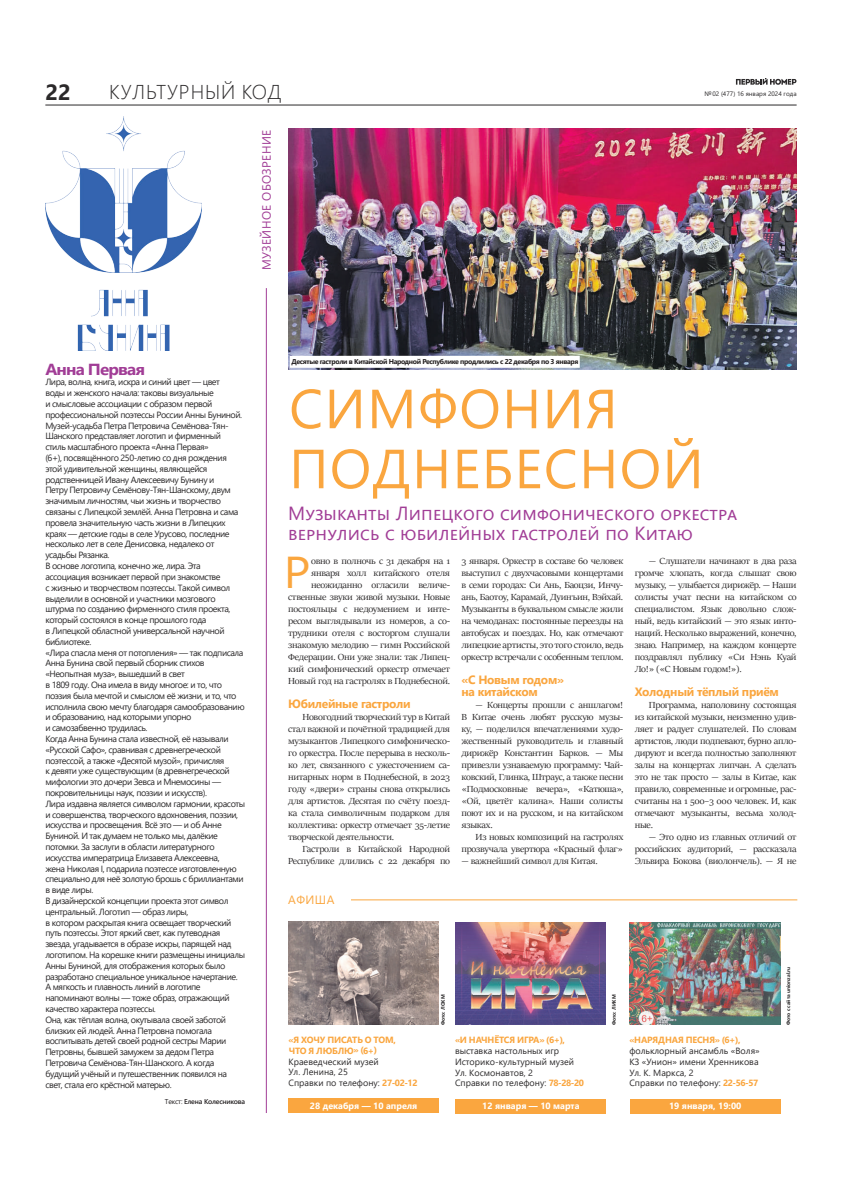
<style>
.page{position:relative;width:842px;height:1191px;background:#fff}
.page>*{position:absolute;margin:0;border:0;box-sizing:border-box;transform-origin:0 0}
.t1{font:55px/60px "Segoe UI";letter-spacing:.025em;color:#faa63f}
.t2{font:44.5px "Segoe UI";color:#faa63f;scale:1.07 1}
.t3{font:700 22px "Segoe UI";color:#2b292a}
.t4{font:300 20px "Segoe UI";letter-spacing:.045em;color:#2b292a}
.t5{font:19px/20px "Segoe UI";letter-spacing:.01em;color:#a13d96}
.t6{font:700 16px "Segoe UI";letter-spacing:-.05em;color:#a13d96;scale:1.07 1}
.t7{font:700 12px/12px "Segoe UI";letter-spacing:-.025em;color:#faa63f}
.t8{font:12px "Segoe UI";letter-spacing:.035em;color:#a13d96}
.t9{font:12px "Segoe UI";letter-spacing:.035em;color:#faa63f}
.t10{font:9.9px/12px "Sitka Banner";letter-spacing:-.025em;color:#2b292a;text-align:justify;scale:1.07 1}
.t11{font:9px/10.8px "Segoe UI";letter-spacing:-.05em;color:#2b292a}
.t12{font:9px/10.8px "Segoe UI";color:#2b292a}
.t13{font:700 9px/10.8px "Segoe UI";letter-spacing:-.015em;color:#faa63f}
.t14{font:700 9px "Segoe UI";color:#fff}
.t15{font:700 7px "Segoe UI";letter-spacing:-.05em;color:#231f20}
.t16{font:600 7px "Segoe UI";letter-spacing:-.025em;color:#231f20}
.t17{font:6.4px "Segoe UI";color:#2b292a}
.t18{font:700 5px "Segoe UI";color:#2b292a}
.s1{font-weight:400}
.s2{font-weight:700;color:#faa63f}
</style>
<div class="page">
<hr style="left:45px;top:104px;width:752px;height:1px;background:#2b292a">
<svg style="left:736px;top:78px;width:60px;height:7px"></svg>
<hr style="left:266px;top:288px;width:1px;height:825px;background:#a13d96">
<hr style="left:315px;top:899px;width:482px;height:1px;background:#faa63f">
<div style="left:288px;top:892px;width:62px;height:15px;background:#fff"></div>
<img style="left:288px;top:922px;width:150px;height:102px">
<div style="left:289px;top:1098px;width:150px;height:15px;background:#faa63f"></div>
<img style="left:455px;top:922px;width:151px;height:102px">
<div style="left:456px;top:1099px;width:150px;height:14px;background:#faa63f"></div>
<img style="left:630px;top:922px;width:150px;height:102px">
<div style="left:630px;top:1099px;width:150px;height:14px;background:#faa63f"></div>
<img style="left:288px;top:129px;width:509px;height:240px">
<img style="left:45px;top:117px;width:156px;height:234px">
<div style="left:290px;top:356px;width:290px;height:12px;background:#fff"></div>
<h3 class="t3" style="left:45px;top:71px;width:27px">22</h3>
<h3 class="t4" style="left:109px;top:73px;width:173px">КУЛЬТУРНЫЙ КОД</h3>
<p class="t17" style="left:704px;top:88px;width:94px">№ 02 (477) 16 января 2024 года</p>
<h3 class="t8" style="left:255px;top:270px;width:142px;rotate:-90deg">МУЗЕЙНОЕ ОБОЗРЕНИЕ</h3>
<h3 class="t6" style="left:45px;top:354px;width:95px">Анна Первая</h3>
<p class="t11" style="left:45px;top:376px;width:201px">Лира, волна, книга, искра и синий цвет — цвет<br>воды и женского начала: таковы визуальные<br>и смысловые ассоциации с образом первой профессиональной поэтессы России Анны Буниной.<br>Музей-усадьба Петра Петровича Семёнова-Тян-Шанского представляет логотип и фирменный<br>стиль масштабного проекта «Анна Первая»<br>(6+), посвящённого 250-летию со дня рождения этой удивительной женщины, являющейся родственницей Ивану Алексеевичу Бунину и<br>Петру Петровичу Семёнову-Тян-Шанскому, двум значимым личностям, чьи жизнь и творчество связаны с Липецкой землёй. Анна Петровна и сама провела значительную часть жизни в Липецких краях — детские годы в селе Урусово, последние несколько лет в селе Денисовка, недалеко от усадьбы Рязанка.<br>В основе логотипа, конечно же, лира. Эта ассоциация возникает первой при знакомстве<br>с жизнью и творчеством поэтессы. Такой символ выделили в основной и участники мозгового штурма по созданию фирменного стиля проекта, который состоялся в конце прошлого года<br>в Липецкой областной универсальной научной библиотеке.<br>«Лира спасла меня от потопления» — так подписала Анна Бунина свой первый сборник стихов «Неопытная муза», вышедший в свет<br>в 1809 году. Она имела в виду многое: и то, что поэзия была мечтой и смыслом её жизни, и то, что исполнила свою мечту благодаря самообразованию и образованию, над которыми упорно<br>и самозабвенно трудилась.<br>Когда Анна Бунина стала известной, её называли «Русской Сафо», сравнивая с древнегреческой поэтессой, а также «Десятой музой», причисляя<br>к девяти уже существующим (в древнегреческой мифологии это дочери Зевса и Мнемосины — покровительницы наук, поэзии и искусств).<br>Лира издавна является символом гармонии, красоты и совершенства, творческого вдохновения, поэзии, искусства и просвещения. Всё это — и об Анне Буниной. И так думаем не только мы, далёкие потомки. За заслуги в области литературного искусства императрица Елизавета Алексеевна,<br>жена Николая I, подарила поэтессе изготовленную специально для неё золотую брошь с бриллиантами в виде лиры.<br>В дизайнерской концепции проекта этот символ центральный. Логотип — образ лиры,<br>в котором раскрытая книга освещает творческий путь поэтессы. Этот яркий свет, как путеводная звезда, угадывается в образе искры, парящей над логотипом. На корешке книги размещены инициалы Анны Буниной, для отображения которых было разработано специальное уникальное начертание.<br>А мягкость и плавность линий в логотипе напоминают волны — тоже образ, отражающий качество характера поэтессы.<br>Она, как тёплая волна, окутывала своей заботой близких ей людей. Анна Петровна помогала воспитывать детей своей родной сестры Марии Петровны, бывшей замужем за дедом Петра Петровича Семёнова-Тян-Шанского. А когда будущий учёный и путешественник появился на свет, стала его крёстной матерью.</p>
<p class="t16" style="left:165px;top:1095px;width:82px"><span class="s1">Текст:</span> Елена Колесникова</p>
<p class="t15" style="left:291px;top:355px;width:288px">Десятые гастроли в Китайской Народной Республике продлились с 22 декабря по 3 января</p>
<h1 class="t1" style="left:289px;top:374px;width:416px">СИМФОНИЯ<br>ПОДНЕБЕСНОЙ</h1>
<h3 class="t5" style="left:288px;top:501px;width:450px">Музыканты Липецкого симфонического оркестра вернулись с юбилейных гастролей по Китаю</h3>
<h2 class="t2" style="left:284px;top:530px;width:26px">Р</h2>
<p class="t10" style="left:288px;top:555px;width:153px;text-align:right">овно в полночь с 31 декабря на 1 января холл китайского отеля неожиданно огласили величе&shy;ственные звуки живой музыки. Новые постояльцы с недоумением и инте&shy;ресом выглядывали из номеров, а со&shy;трудники отеля с восторгом слушали знакомую мелодию — гимн Российской Федерации. Они уже знали: так Липец&shy;кий симфонический оркестр отмечает Новый год на гастролях в Поднебесной.</p>
<h3 class="t7" style="left:288px;top:697px;width:124px">Юбилейные гастроли</h3>
<p class="t10" style="left:288px;top:711px;width:153px;text-indent:14px">Новогодний творческий тур в Китай стал важной и почётной традицией для музыкантов Липецкого симфоническо&shy;го оркестра. После перерыва в несколь&shy;ко лет, связанного с ужесточением са&shy;нитарных норм в Поднебесной, в 2023 году «двери» страны снова открылись для артистов. Десятая по счёту поезд&shy;ка стала символичным подарком для коллектива: оркестр отмечает 35-летие творческой деятельности.</p>
<p class="t10" style="left:288px;top:843px;width:153px;text-align:right">Гастроли в Китайской Народной<br>Республике длились с 22 декабря по</p>
<p class="t10" style="left:461px;top:555px;width:153px">3 января. Оркестр в составе 60 человек выступил с двухчасовыми концертами в семи городах: Си Ань, Баоцзи, Инчу&shy;ань, Баотоу, Карамай, Дуинъин, Вэйхай.<br>Музыканты в буквальном смысле жили на чемоданах: постоянные переезды на автобусах и поездах. Но, как отмечают липецкие артисты, это того стоило, ведь оркестр встречали с особенным теплом.</p>
<h3 class="t7" style="left:461px;top:673px;width:104px">«С Новым годом» на китайском</h3>
<p class="t10" style="left:461px;top:699px;width:153px;text-indent:14px">— Концерты прошли с аншлагом!<br>В Китае очень любят русскую музы&shy;ку, — поделился впечатлениями худо&shy;жественный руководитель и главный дирижёр Константин Барков. — Мы привезли узнаваемую программу: Чай&shy;ковский, Глинка, Штраус, а также песни «Подмосковные вечера», «Катюша», «Ой, цветёт калина». Наши солисты поют их и на русском, и на китайском языках.</p>
<p class="t10" style="left:461px;top:831px;width:153px;text-align:right">Из новых композиций на гастролях прозвучала увертюра «Красный флаг»</p>
<p class="t10" style="left:461px;top:855px;width:129px">— важнейший символ для Китая.</p>
<p class="t10" style="left:635px;top:555px;width:153px;text-indent:14px">— Слушатели начинают в два раза громче хлопать, когда слышат свою музыку, — улыбается дирижёр. — Наши солисты учат песни на китайском со специалистом. Язык довольно слож&shy;ный, ведь китайский — это язык инто&shy;наций. Несколько выражений, конечно, знаю. Например, на каждом концерте поздравлял публику «Си Нэнь Куай Ло!» («С Новым годом!»).</p>
<h3 class="t7" style="left:635px;top:685px;width:146px">Холодный тёплый приём</h3>
<p class="t10" style="left:635px;top:699px;width:153px;text-indent:14px">Программа, наполовину состоящая из китайской музыки, неизменно удив&shy;ляет и радует слушателей. По словам артистов, люди подпевают, бурно апло&shy;дируют и всегда полностью заполняют залы на концертах липчан. А сделать это не так просто — залы в Китае, как правило, современные и огромные, рас&shy;считаны на 1 500–3 000 человек. И, как отмечают музыканты, весьма холод&shy;ные.</p>
<p class="t10" style="left:635px;top:831px;width:153px;text-indent:14px">— Это одно из главных отличий от российских аудиторий, — рассказала Эльвира Бокова (виолончель). — Я не</p>
<h3 class="t9" style="left:288px;top:888px;width:48px">АФИША</h3>
<p class="t13" style="left:289px;top:1033px;width:109px">«Я ХОЧУ ПИСАТЬ О ТОМ,<br>ЧТО Я ЛЮБЛЮ» (6+)</p>
<p class="t12" style="left:289px;top:1055px;width:130px">Краеведческий музей<br>Ул. Ленина, 25<br>Справки по телефону: <span class="s2">27-02-12</span></p>
<p class="t14" style="left:310px;top:1097px;width:109px">28 декабря — 10 апреля</p>
<p class="t18" style="left:438px;top:1025px;width:32px;rotate:-90deg">Фото: ЛОКМ</p>
<p class="t13" style="left:455px;top:1033px;width:111px">«И НАЧНЁТСЯ ИГРА» (6+),</p>
<p class="t12" style="left:455px;top:1044px;width:130px">выставка настольных игр<br>Историко-культурный музей<br>Ул. Космонавтов, 2<br>Справки по телефону: <span class="s2">78-28-20</span></p>
<p class="t14" style="left:482px;top:1097px;width:99px">12 января — 10 марта</p>
<p class="t18" style="left:609px;top:1025px;width:32px;rotate:-90deg">Фото: ЛИКМ</p>
<p class="t13" style="left:629px;top:1033px;width:113px">«НАРЯДНАЯ ПЕСНЯ» (6+),</p>
<p class="t12" style="left:629px;top:1044px;width:132px">фольклорный ансамбль «Воля»<br>КЗ «Унион» имени Хренникова<br>Ул. К. Маркса, 2<br>Справки по телефону: <span class="s2">22-56-57</span></p>
<p class="t14" style="left:669px;top:1097px;width:74px">19 января, 19:00</p>
<p class="t18" style="left:784px;top:1025px;width:60px;rotate:-90deg">Фото с сайта unionzal.ru</p>
</div>
